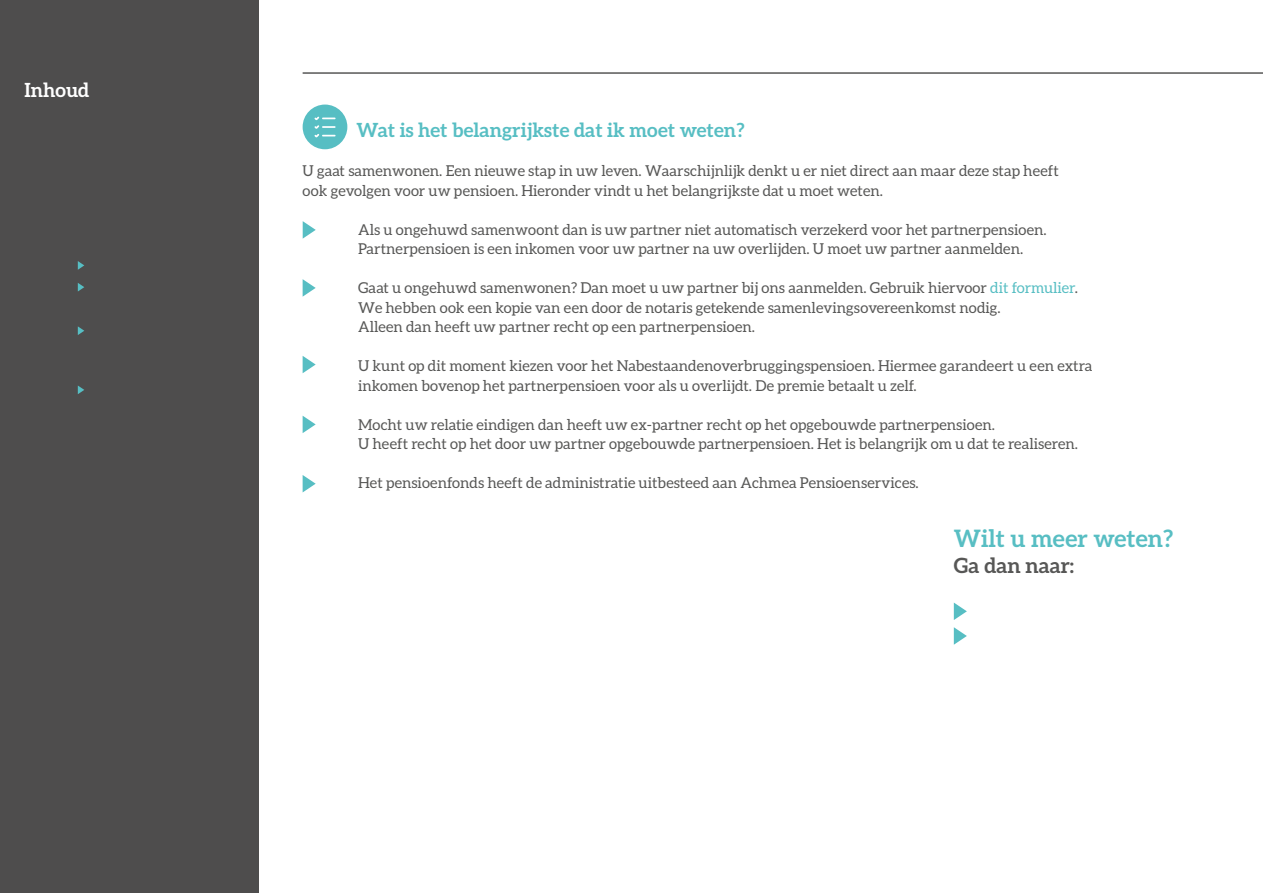
<style>
.page{position:relative;width:1263px;height:893px;background:#fff}
.page>*{position:absolute;margin:0;border:0;box-sizing:border-box;transform-origin:0 0}
.t1{font:700 24px "Aleo";color:#58bec3}
.t2{font:700 21px "Aleo";color:#575756}
.t3{font:700 19.5px "Aleo";color:#57bec3}
.t4{font:700 19.5px "Aleo";color:#fff}
.t5{font:15px/19.5px "Aleo";color:#575756}
.s1{color:#57bec3}
</style>
<div class="page">
<hr style="left:303px;top:72px;width:960px;height:2px;background:#575756">
<div style="left:0;top:0;width:259px;height:893px;background:#4e4d4d"></div>
<div style="left:303px;top:105px;width:44px;height:44px;background:#57bec3;border-radius:50%"></div>
<svg style="left:314px;top:117px;width:22px;height:20px"></svg>
<svg style="left:303px;top:221px;width:13px;height:18px"></svg>
<svg style="left:303px;top:279px;width:13px;height:18px"></svg>
<svg style="left:954px;top:603px;width:13px;height:17px"></svg>
<svg style="left:954px;top:627px;width:13px;height:18px"></svg>
<svg style="left:303px;top:356px;width:13px;height:17px"></svg>
<svg style="left:303px;top:416px;width:13px;height:17px"></svg>
<svg style="left:78px;top:283px;width:6px;height:9px"></svg>
<svg style="left:78px;top:261px;width:6px;height:9px"></svg>
<svg style="left:78px;top:326px;width:6px;height:9px"></svg>
<svg style="left:303px;top:475px;width:13px;height:17px"></svg>
<svg style="left:78px;top:385px;width:6px;height:9px"></svg>
<h3 class="t4" style="left:24px;top:78px;width:67px">Inhoud</h3>
<h3 class="t3" style="left:357px;top:119px;width:389px">Wat is het belangrijkste dat ik moet weten?</h3>
<p class="t5" style="left:303px;top:161px;width:758px">U gaat samenwonen. Een nieuwe stap in uw leven. Waarschijnlijk denkt u er niet direct aan maar deze stap heeft ook gevolgen voor uw pensioen. Hieronder vindt u het belangrijkste dat u moet weten.</p>
<p class="t5" style="left:358px;top:220px;width:690px">Als u ongehuwd samenwoont dan is uw partner niet automatisch verzekerd voor het partnerpensioen.<br>Partnerpensioen is een inkomen voor uw partner na uw overlijden. U moet uw partner aanmelden.</p>
<p class="t5" style="left:358px;top:278px;width:721px">Gaat u ongehuwd samenwonen? Dan moet u uw partner bij ons aanmelden. Gebruik hiervoor <span class="s1">dit formulier</span>.<br>We hebben ook een kopie van een door de notaris getekende samenlevingsovereenkomst nodig.<br>Alleen dan heeft uw partner recht op een partnerpensioen.</p>
<p class="t5" style="left:358px;top:356px;width:736px">U kunt op dit moment kiezen voor het Nabestaandenoverbruggingspensioen. Hiermee garandeert u een extra inkomen bovenop het partnerpensioen voor als u overlijdt. De premie betaalt u zelf.</p>
<p class="t5" style="left:358px;top:415px;width:721px">Mocht uw relatie eindigen dan heeft uw ex-partner recht op het opgebouwde partnerpensioen.<br>U heeft recht op het door uw partner opgebouwde partnerpensioen. Het is belangrijk om u dat te realiseren.</p>
<p class="t5" style="left:358px;top:473px;width:562px">Het pensioenfonds heeft de administratie uitbesteed aan Achmea Pensioenservices.</p>
<h1 class="t1" style="left:954px;top:525px;width:221px">Wilt u meer weten?</h1>
<h2 class="t2" style="left:954px;top:553px;width:122px">Ga dan naar:</h2>
</div>
